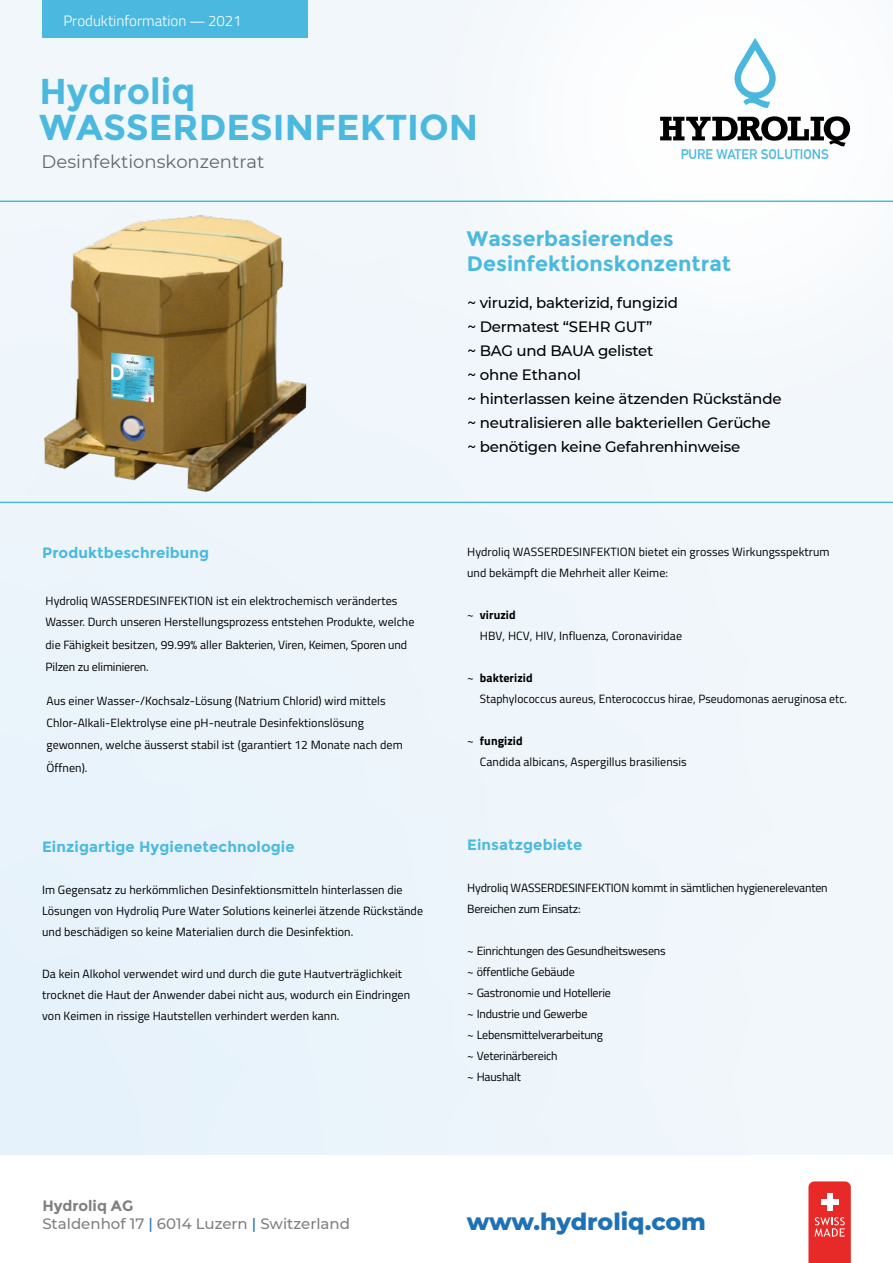
<style>
.page{position:relative;width:893px;height:1263px;background:#fff}
.page>*{position:absolute;margin:0;border:0;box-sizing:border-box;transform-origin:0 0}
.t1{font:700 36px/36px "Montserrat";color:#4bb9df}
.t2{font:800 23.7px "Montserrat";letter-spacing:-.005em;color:#1f71b6}
.t3{font:700 21px/25.2px "Montserrat";color:#4bb9df}
.t4{font:18px "Montserrat";color:#666}
.t5{font:500 15px/24px "Montserrat";letter-spacing:-.015em;color:#000}
.t6{font:700 15px "Montserrat";letter-spacing:.005em;color:#4bb9df}
.t7{font:500 15px/18px "Montserrat";color:#808080}
.t8{font:300 15px "Titillium Web";color:#fff}
.t9{font:700 13.65px "DIN Alternate";color:#4bb9df}
.t10{font:12px/21px "Titillium Web";letter-spacing:.005em;color:#000}
.t11{font:12px/21px "Titillium Web";letter-spacing:-.015em;color:#000}
.s1{font-family:"Myriad Pro";font-weight:400}
.s2{font-weight:700}
.s3{color:#1e71b8}
</style>
<div class="page">
<div style="left:0;top:0;width:892px;height:1154px;background:#eef5fb"></div>
<div style="left:378px;top:0;width:514px;height:201px;background:#fafcfd"></div>
<svg style="left:808px;top:1181px;width:42px;height:82px;background:#e94442"></svg>
<svg style="left:660px;top:116px;width:190px;height:30px"></svg>
<svg style="left:734px;top:38px;width:41px;height:70px"></svg>
<div style="left:42px;top:0;width:266px;height:38px;background:#4bb9df"></div>
<svg style="left:0;top:201px;width:892px;height:302px"></svg>
<p class="t8" style="left:63px;top:9px;width:180px">Produktinformation <span class="s1">—</span> 2021</p>
<h1 class="t1" style="left:39px;top:74px;width:440px">Hydroliq<br>WASSERDESINFEKTION</h1>
<h3 class="t4" style="left:42px;top:149px;width:224px">Desinfektionskonzentrat</h3>
<p class="t9" style="left:680px;top:144px;width:150px">PURE WATER SOLUTIONS</p>
<h3 class="t3" style="left:467px;top:226px;width:265px">Wasserbasierendes<br>Desinfektionskonzentrat</h3>
<p class="t6" style="left:42px;top:544px;width:169px">Produktbeschreibung</p>
<p class="t10" style="left:46px;top:590px;width:370px;line-height:21.5px">Hydroliq WASSERDESINFEKTION ist ein elektrochemisch verändertes<br>Wasser. Durch unseren Herstellungsprozess entstehen Produkte, welche</p>
<p class="t10" style="left:46px;top:633px;width:363px;line-height:22.4px">die Fähigkeit besitzen, 99.99% aller Bakterien, Viren, Keimen, Sporen und<br>Pilzen zu eliminieren.</p>
<p class="t10" style="left:46px;top:690px;width:340px;line-height:21.5px">Aus einer Wasser-/Kochsalz-Lösung (Natrium Chlorid) wird mittels<br>Chlor-Alkali-Elektrolyse eine pH-neutrale Desinfektionslösung</p>
<p class="t10" style="left:46px;top:734px;width:358px;line-height:22.4px">gewonnen, welche äusserst stabil ist (garantiert 12 Monate nach dem<br>Öffnen).</p>
<p class="t6" style="left:42px;top:838px;width:254px">Einzigartige Hygienetechnologie</p>
<p class="t10" style="left:42px;top:879px;width:382px">Im Gegensatz zu herkömmlichen Desinfektionsmitteln hinterlassen die<br>Lösungen von Hydroliq Pure Water Solutions keinerlei ätzende Rückstände und beschädigen so keine Materialien durch die Desinfektion.</p>
<p class="t10" style="left:42px;top:963px;width:369px">Da kein Alkohol verwendet wird und durch die gute Hautverträglichkeit trocknet die Haut der Anwender dabei nicht aus, wodurch ein Eindringen von Keimen in rissige Hautstellen verhindert werden kann.</p>
<p class="t5" style="left:467px;top:290px;width:315px">~ viruzid, bakterizid, fungizid<br>~ Dermatest “SEHR GUT”<br>~ BAG und BAUA gelistet<br>~ ohne Ethanol<br>~ hinterlassen keine ätzenden Rückstände ~ neutralisieren alle bakteriellen Gerüche ~ benötigen keine Gefahrenhinweise</p>
<p class="t10" style="left:467px;top:541px;width:364px">Hydroliq WASSERDESINFEKTION bietet ein grosses Wirkungsspektrum und bekämpft die Mehrheit aller Keime:</p>
<p class="t10" style="left:480px;top:604px;width:204px;text-indent:-13px">~ <span class="s2">viruzid<br></span>HBV, HCV, HIV, Influenza, Coronaviridae</p>
<p class="t10" style="left:480px;top:667px;width:368px;text-indent:-13px">~ <span class="s2">bakterizid<br></span>Staphylococcus aureus, Enterococcus hirae, Pseudomonas aeruginosa etc.</p>
<p class="t10" style="left:480px;top:730px;width:208px;text-indent:-13px">~ <span class="s2">fungizid<br></span>Candida albicans, Aspergillus brasiliensis</p>
<p class="t6" style="left:467px;top:836px;width:117px">Einsatzgebiete</p>
<p class="t11" style="left:467px;top:877px;width:362px">Hydroliq WASSERDESINFEKTION kommt in sämtlichen hygienerelevanten<br>Bereichen zum Einsatz:</p>
<p class="t11" style="left:467px;top:940px;width:200px">~ Einrichtungen des Gesundheitswesens ~ öffentliche Gebäude<br>~ Gastronomie und Hotellerie<br>~ Industrie und Gewerbe<br>~ Lebensmittelverarbeitung<br>~ Veterinärbereich<br>~ Haushalt</p>
<p class="t7" style="left:42px;top:1196px;width:309px"><span class="s2">Hydroliq AG<br></span>Staldenhof 17 <span class="s3">|</span> 6014 Luzern <span class="s3">|</span> Switzerland</p>
<h2 class="t2" style="left:467px;top:1204px;width:240px">www.hydroliq.com</h2>
</div>
